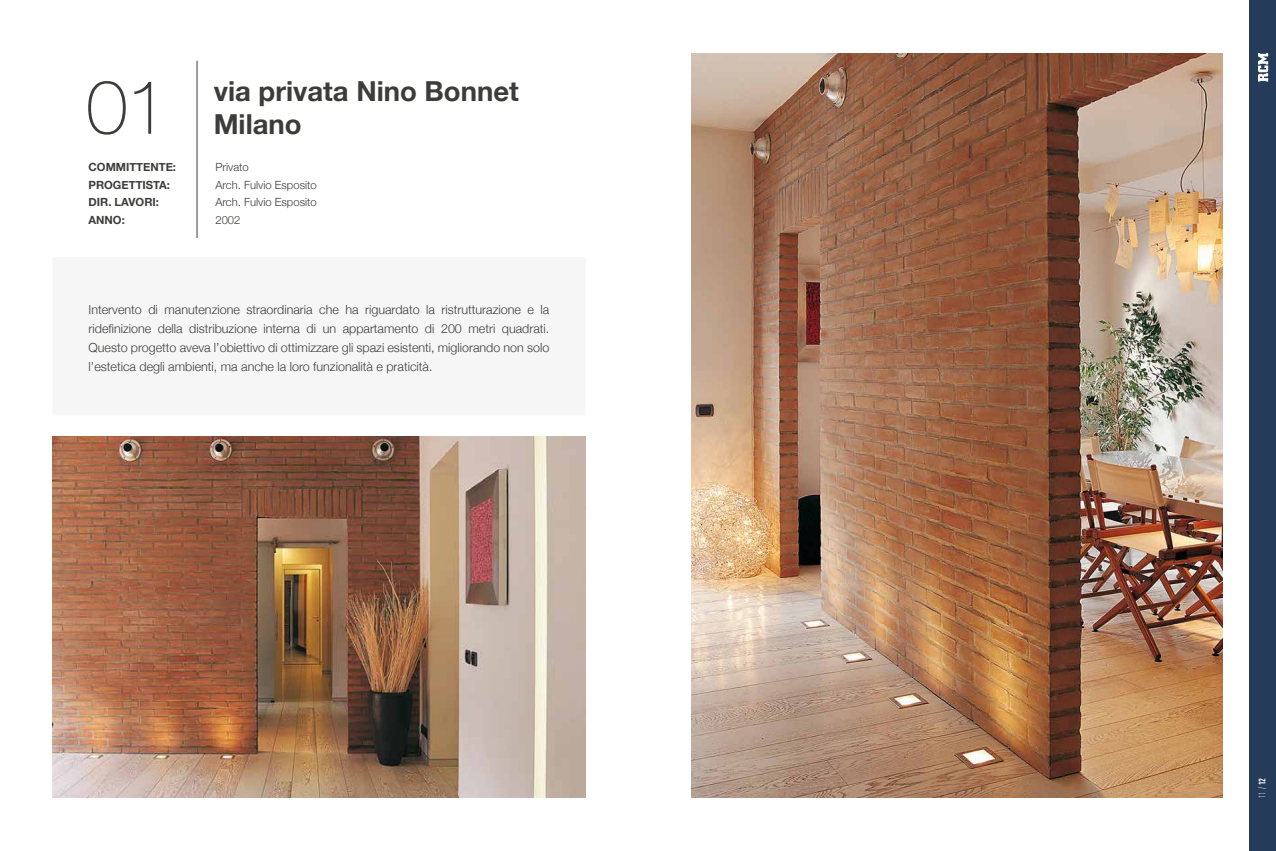
<style>
.page{position:relative;width:1276px;height:851px;background:#fff}
.page>*{position:absolute;margin:0;border:0;box-sizing:border-box;transform-origin:0 0}
.t1{font:100 75px "Helvetica Neue";color:#3c3c3b}
.t2{font:700 27.5px/33px "Helvetica Neue";color:#3c3c3b}
.t3{font:300 12.5px/18.8px "Helvetica Neue";color:#3c3c3b;text-align:justify}
.t4{font:300 11.25px/17.5px "Helvetica Neue";color:#3c3c3b}
.t5{font:700 11.25px/17.5px "Helvetica Neue";color:#3c3c3b}
.t6{font:300 condensed 9.38px "DIN Pro";color:#fff}
.s1{font-weight:700}
</style>
<div class="page">
<img style="left:53px;top:436px;width:532px;height:361px">
<div style="left:53px;top:257px;width:532px;height:158px;background:#f6f6f6"></div>
<img style="left:691px;top:53px;width:531px;height:744px">
<hr style="left:197px;top:61px;width:1px;height:177px;background:#3c3c3b">
<div style="left:1249px;top:0;width:27px;height:850px;background:#243b5a"></div>
<svg style="left:1258px;top:53px;width:10px;height:29px"></svg>
<h1 class="t1" style="left:86px;top:50px;width:83px">01</h1>
<h2 class="t2" style="left:214px;top:76px;width:307px">via privata Nino Bonnet<br>Milano</h2>
<p class="t5" style="left:89px;top:159px;width:89px">COMMITTENTE:<br>PROGETTISTA:<br>DIR. LAVORI:<br>ANNO:</p>
<p class="t4" style="left:215px;top:158px;width:103px">Privato<br>Arch. Fulvio Esposito<br>Arch. Fulvio Esposito<br>2002</p>
<p class="t3" style="left:89px;top:299px;width:462px">Intervento di manutenzione straordinaria che ha riguardato la ristrutturazione e la ridefinizione della distribuzione interna di un appartamento di 200 metri quadrati.<br>Questo progetto aveva l’obiettivo di ottimizzare gli spazi esistenti, migliorando non solo l’estetica degli ambienti, ma anche la loro funzionalità e praticità.</p>
<p class="t6" style="left:1255px;top:797px;width:21px;rotate:-90deg">11 / <span class="s1">12</span></p>
</div>
